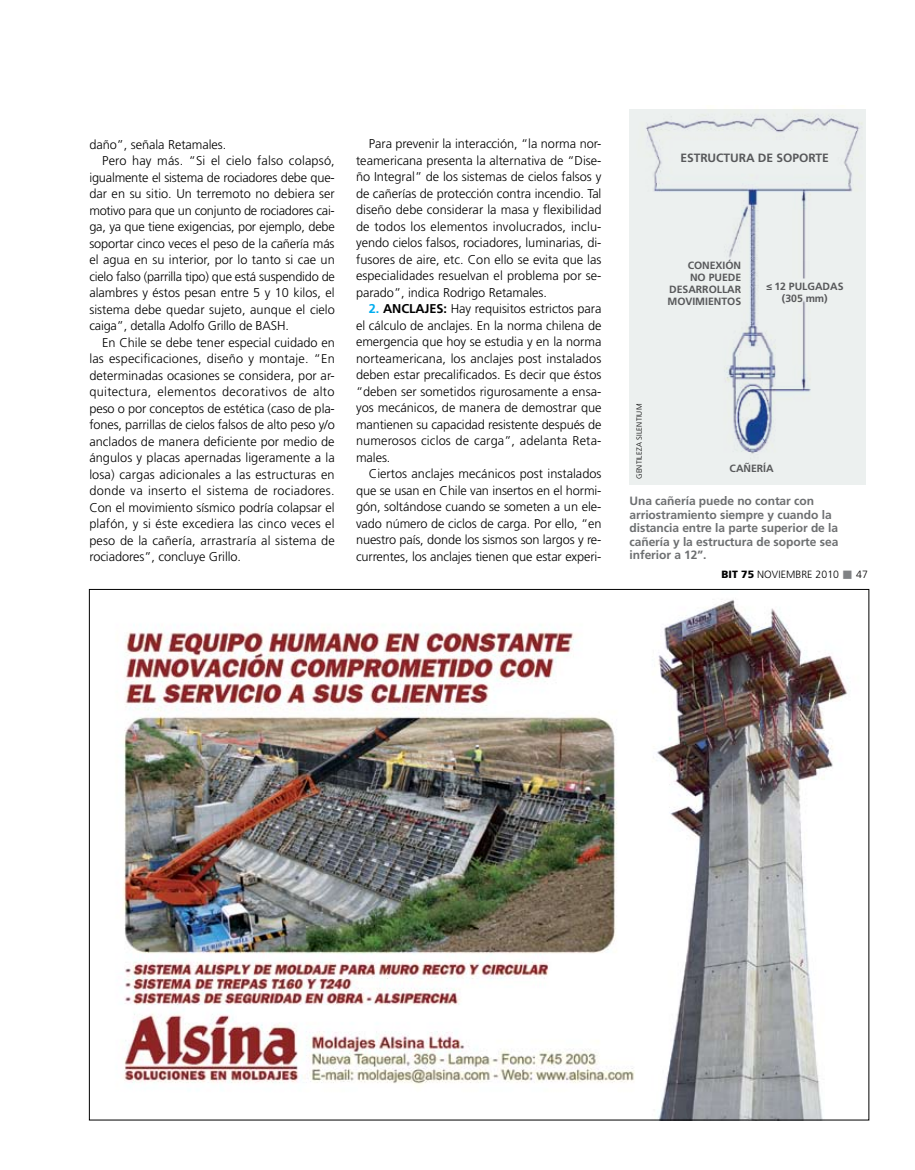
<style>
.page{position:relative;width:915px;height:1170px;background:#fff}
.page>*{position:absolute;margin:0;border:0;box-sizing:border-box;transform-origin:0 0}
.t1{font:300 12.75px/16.5px "Frutiger";color:#000;text-align:justify}
.t2{font:300 12.75px "Frutiger";letter-spacing:-.02em;color:#000}
.t3{font:300 12.75px "Frutiger";letter-spacing:.025em;color:#000}
.t4{font:300 12.75px "Frutiger";letter-spacing:.02em;color:#000}
.t5{font:700 12px/13.5px "Frutiger";letter-spacing:-.005em;color:#6d6f71}
.t6{font:700 12px "Frutiger";letter-spacing:-.005em;color:#58595b}
.t7{font:700 10.5px/12px "Frutiger";letter-spacing:-.005em;color:#58595b;text-align:right}
.t8{font:300 10.5px "Frutiger";letter-spacing:.005em;color:#000}
.t9{font:300 7.5px "Frutiger";letter-spacing:.03em;color:#000}
.s1{font-weight:700;color:#00adef}
.s2{font-weight:700}
.s3{font-family:"Myriad Pro";font-weight:900}
.s4{font-weight:900}
.s5{color:#808284}
</style>
<div class="page">
<img style="left:629px;top:109px;width:233px;height:376px">
<img style="left:123px;top:599px;width:725px;height:519px">
<p class="t1" style="left:89px;top:136px;width:138px">daño”, señala Retamales.</p>
<p class="t1" style="left:102px;top:152px;width:234px">Pero hay más. “Si el cielo falso colapsó,</p>
<p class="t1" style="left:89px;top:169px;width:247px">igualmente el sistema de rociadores debe que-</p>
<p class="t1" style="left:89px;top:185px;width:247px">dar en su sitio. U n terremoto no debiera ser</p>
<p class="t2" style="left:89px;top:203px;width:247px">motivo para que un conjunto de rociadores cai-</p>
<p class="t1" style="left:89px;top:218px;width:247px">ga, ya que tiene exigencias, por ejemplo, debe</p>
<p class="t1" style="left:89px;top:235px;width:246px">soportar cinco veces el peso de la cañería más</p>
<p class="t1" style="left:89px;top:251px;width:247px">el agua en su interior, por lo tanto si cae un</p>
<p class="t2" style="left:89px;top:269px;width:247px">cielo falso (parrilla tipo) que está suspendido de</p>
<p class="t1" style="left:89px;top:284px;width:247px">alambres y éstos pesan entre 5 y 10 kilos, el</p>
<p class="t1" style="left:89px;top:301px;width:247px">sistema debe quedar sujeto, aunque el cielo</p>
<p class="t1" style="left:89px;top:317px;width:175px">caiga”, detalla Adolfo Grillo de BASH</p>
<p class="t1" style="left:285px;top:317px;width:5px">.</p>
<p class="t1" style="left:102px;top:334px;width:234px">En Chile se debe tener especial cuidado en</p>
<p class="t1" style="left:89px;top:350px;width:247px">las especificaciones, diseño y montaje. “En</p>
<p class="t1" style="left:89px;top:367px;width:247px">determinadas ocasiones se considera, por ar-</p>
<p class="t3" style="left:89px;top:384px;width:246px">quitectura, elementos decorativos de alto</p>
<p class="t1" style="left:89px;top:400px;width:247px">peso o por conceptos de estética (caso de pla-</p>
<p class="t1" style="left:89px;top:416px;width:247px">fones, parrillas de cielos falsos de alto peso y/o</p>
<p class="t1" style="left:89px;top:433px;width:247px">anclados de manera deficiente por medio de</p>
<p class="t1" style="left:89px;top:449px;width:247px">ángulos y placas apernadas ligeramente a la</p>
<p class="t1" style="left:89px;top:466px;width:247px">losa) cargas adicionales a las estructuras en</p>
<p class="t4" style="left:89px;top:483px;width:247px">donde va inserto el sistema de rociadores.</p>
<p class="t1" style="left:89px;top:499px;width:247px">Con el movimiento sísmico podría colapsar el</p>
<p class="t1" style="left:89px;top:515px;width:246px">plafón, y si éste excediera las cinco veces el</p>
<p class="t1" style="left:89px;top:532px;width:247px">peso de la cañería, arrastraría al sistema de</p>
<p class="t1" style="left:89px;top:548px;width:153px">rociadores”, concluye Grillo.</p>
<p class="t1" style="left:356px;top:135px;width:247px;text-indent:13px">Para prevenir la interacción, “la norma nor&shy;teamericana presenta la alternativa de “Dise&shy;ño Integral” de los sistemas de cielos falsos y de cañerías de protección contra incendio. Tal diseño debe considerar la masa y flexibilidad de todos los elementos involucrados, inclu&shy;yendo cielos falsos, rociadores, luminarias, di&shy;fusores de aire, etc. Con ello se evita que las especialidades resuelvan el problema por se&shy;parado”, indica Rodrigo Retamales.</p>
<p class="t1" style="left:356px;top:300px;width:247px;text-indent:13px"><span class="s1">2.</span> <span class="s2">Anclajes:</span> H ay requisitos estrictos para el cálculo de anclajes. En la norma chilena de emergencia que hoy se estudia y en la norma norteamericana, los anclajes post instalados deben estar precalificados. Es decir que éstos “deben ser sometidos rigurosamente a ensa&shy;yos mecánicos, de manera de demostrar que mantienen su capacidad resistente después de numerosos ciclos de carga”, adelanta Reta&shy;males.</p>
<p class="t1" style="left:356px;top:465px;width:247px;text-indent:13px">Ciertos anclajes mecánicos post instalados que se usan en Chile van insertos en el hormi&shy;gón, soltándose cuando se someten a un ele&shy;vado número de ciclos de carga. Por ello, “en nuestro país, donde los sismos son largos y re&shy;currentes, los anclajes tienen que estar experi-</p>
<p class="t6" style="left:680px;top:151px;width:150px">estructura de soporte</p>
<p class="t7" style="left:667px;top:259px;width:75px">conexión<br>no puede desarrollar movimientos</p>
<p class="t7" style="left:765px;top:280px;width:79px;text-align:center"><span class="s3">≤</span> 12 pulgadas (305 mm)</p>
<p class="t9" style="left:634px;top:479px;width:77px;rotate:-90deg">gentileza silentium</p>
<p class="t7" style="left:729px;top:462px;width:46px">cañería</p>
<p class="t5" style="left:629px;top:494px;width:210px">Una cañería puede no contar con arriostramiento siempre y cuando la distancia entre la parte superior de la cañería y la estructura de soporte sea inferior a 12”.</p>
<p class="t8" style="left:721px;top:568px;width:148px"><span class="s4">BIT 75</span> noviembre 2010 <span class="s5">■</span> 47</p>
</div>
